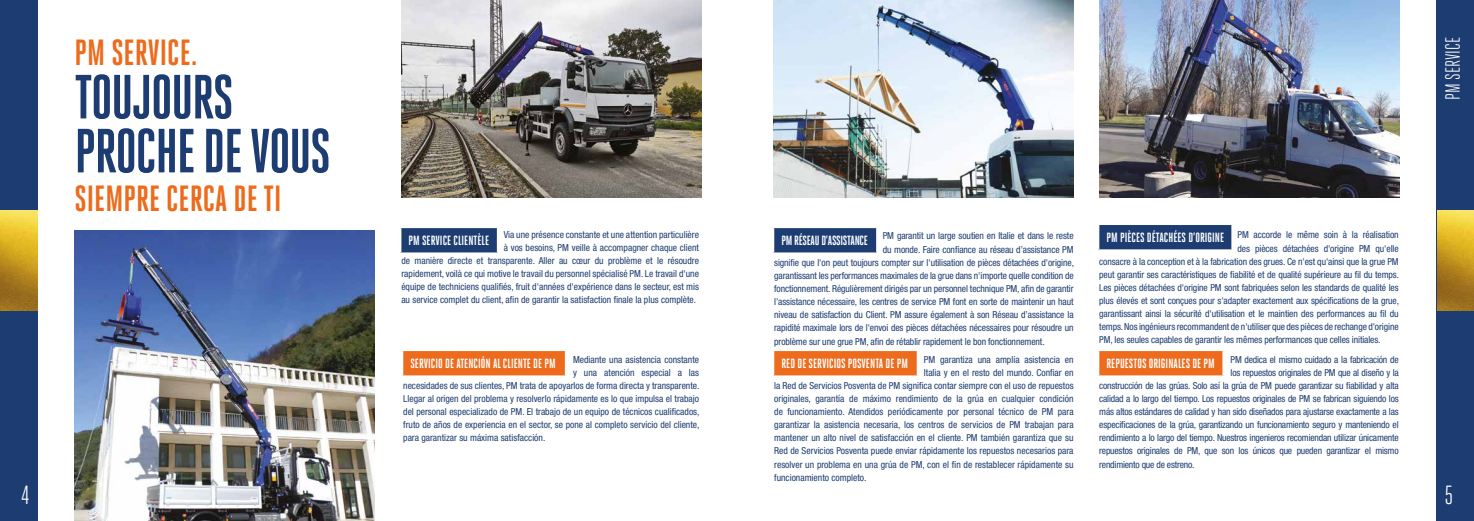
<style>
.page{position:relative;width:1474px;height:521px;background:#fff}
.page>*{position:absolute;margin:0;border:0;box-sizing:border-box;transform-origin:0 0}
.t1{font:700 62.21px/53.9px "Heroic Condensed";letter-spacing:-.025em;color:#1d3c71}
.t2{font:700 36.4px "Heroic Condensed";color:#ed6b1c}
.t3{font:26.25px "Heroic Condensed";color:#fff}
.t4{font:20.56px "Heroic Condensed";color:#fff}
.t5{font:700 13.39px "Heroic Condensed";color:#fff}
.t6{font:700 13.39px "Heroic Condensed";letter-spacing:-.02em;color:#fff}
.t7{font:condensed 9.62px/13.1px "Helvetica Neue LT Std";letter-spacing:-.01em;color:#1d3c71;text-align:right}
</style>
<div class="page">
<div style="left:1436px;top:0;width:37px;height:521px;background:#1d3c71"></div>
<div style="left:0;top:0;width:37px;height:521px;background:#1d3c71"></div>
<img style="left:74px;top:230px;width:301px;height:291px">
<img style="left:401px;top:0;width:300px;height:197px">
<img style="left:773px;top:0;width:300px;height:197px">
<img style="left:1099px;top:0;width:300px;height:197px">
<img style="left:1437px;top:211px;width:36px;height:99px">
<img style="left:0;top:211px;width:37px;height:99px">
<div style="left:773px;top:227px;width:104px;height:26px;background:#1d3c71"></div>
<hr style="left:772px;top:226px;width:106px;height:2px;background:#fff">
<hr style="left:772px;top:228px;width:2px;height:24px;background:#fff">
<hr style="left:876px;top:228px;width:2px;height:24px;background:#fff">
<hr style="left:772px;top:252px;width:106px;height:2px;background:#fff">
<div style="left:400px;top:227px;width:98px;height:26px;background:#1d3c71"></div>
<hr style="left:399px;top:226px;width:100px;height:2px;background:#fff">
<hr style="left:399px;top:228px;width:2px;height:24px;background:#fff">
<hr style="left:497px;top:228px;width:2px;height:24px;background:#fff">
<hr style="left:399px;top:252px;width:100px;height:2px;background:#fff">
<div style="left:1098px;top:224px;width:134px;height:26px;background:#1d3c71"></div>
<hr style="left:1097px;top:223px;width:136px;height:2px;background:#fff">
<hr style="left:1097px;top:225px;width:2px;height:24px;background:#fff">
<hr style="left:1231px;top:225px;width:2px;height:24px;background:#fff">
<hr style="left:1097px;top:249px;width:136px;height:2px;background:#fff">
<div style="left:773px;top:350px;width:144px;height:26px;background:#ed6b1c"></div>
<hr style="left:772px;top:349px;width:146px;height:2px;background:#fff">
<hr style="left:772px;top:351px;width:2px;height:24px;background:#fff">
<hr style="left:916px;top:351px;width:2px;height:24px;background:#fff">
<hr style="left:772px;top:375px;width:146px;height:2px;background:#fff">
<div style="left:1098px;top:350px;width:125px;height:26px;background:#ed6b1c"></div>
<hr style="left:1097px;top:349px;width:127px;height:2px;background:#fff">
<hr style="left:1097px;top:351px;width:2px;height:24px;background:#fff">
<hr style="left:1222px;top:351px;width:2px;height:24px;background:#fff">
<hr style="left:1097px;top:375px;width:127px;height:2px;background:#fff">
<div style="left:402px;top:350px;width:164px;height:26px;background:#ed6b1c"></div>
<hr style="left:401px;top:349px;width:166px;height:2px;background:#fff">
<hr style="left:401px;top:351px;width:2px;height:24px;background:#fff">
<hr style="left:565px;top:351px;width:2px;height:24px;background:#fff">
<hr style="left:401px;top:375px;width:166px;height:2px;background:#fff">
<h2 class="t2" style="left:74px;top:32px;width:125px">PM SERVICE.</h2>
<h1 class="t1" style="left:74px;top:70px;width:258px">TOUJOURS<br>PROCHE DE VOUS</h1>
<h2 class="t2" style="left:74px;top:178px;width:208px">SIEMPRE CERCA DE TI</h2>
<h3 class="t4" style="left:1441px;top:100px;width:64px;rotate:-90deg">PM SERVICE</h3>
<h3 class="t5" style="left:1106px;top:230px;width:119px">PM PIÈCES DÉTACHÉES D’ORIGINE</h3>
<p class="t7" style="left:401px;top:228px;width:299px">Via une présence constante et une attention particulière<br>à vos besoins, PM veille à accompagner chaque client<br>de manière directe et transparente. Aller au cœur du problème et le résoudre rapidement, voilà ce qui motive le travail du personnel spécialisé PM. Le travail d'une équipe de techniciens qualifiés, fruit d'années d'expérience dans le secteur, est mis au service complet du client, afin de garantir la satisfaction finale la plus complète.</p>
<h3 class="t5" style="left:408px;top:233px;width:82px">PM SERVICE CLIENTÈLE</h3>
<p class="t7" style="left:1237px;top:228px;width:163px">PM accorde le même soin à la réalisation</p>
<p class="t7" style="left:1237px;top:241px;width:163px">des pièces détachées d'origine PM qu'elle</p>
<p class="t7" style="left:1099px;top:255px;width:301px">consacre à la conception et à la fabrication des grues. Ce n'est qu'ainsi que la grue PM</p>
<p class="t7" style="left:1099px;top:268px;width:301px">peut garantir ses caractéristiques de fiabilité et de qualité supérieure au fil du temps.</p>
<p class="t7" style="left:1099px;top:281px;width:301px">Les pièces détachées d'origine PM sont fabriquées selon les standards de qualité les</p>
<p class="t7" style="left:1099px;top:294px;width:301px">plus élevés et sont conçues pour s'adapter exactement aux spécifications de la grue,</p>
<p class="t7" style="left:1099px;top:307px;width:301px">garantissant ainsi la sécurité d'utilisation et le maintien des performances au fil du</p>
<p class="t7" style="left:1099px;top:320px;width:301px">temps. Nos ingénieurs recommandent de n'utiliser que des pièces de rechange d'origine</p>
<p class="t7" style="left:1099px;top:333px;width:283px">PM, les seules capables de garantir les mêmes performances que celles initiales.</p>
<p class="t7" style="left:882px;top:229px;width:192px">PM garantit un large soutien en Italie et dans le reste</p>
<p class="t7" style="left:882px;top:242px;width:192px">du monde. Faire confiance au réseau d’assistance PM</p>
<p class="t7" style="left:774px;top:256px;width:301px">signifie que l'on peut toujours compter sur l'utilisation de pièces détachées d'origine,</p>
<p class="t7" style="left:774px;top:269px;width:301px">garantissant les performances maximales de la grue dans n'importe quelle condition de</p>
<p class="t7" style="left:774px;top:282px;width:301px">fonctionnement. Régulièrement dirigés par un personnel technique PM, afin de garantir</p>
<p class="t7" style="left:774px;top:295px;width:301px">l’assistance nécessaire, les centres de service PM font en sorte de maintenir un haut</p>
<p class="t7" style="left:774px;top:308px;width:301px">niveau de satisfaction du Client. PM assure également à son Réseau d’assistance la</p>
<p class="t7" style="left:774px;top:321px;width:301px">rapidité maximale lors de l'envoi des pièces détachées nécessaires pour résoudre un</p>
<p class="t7" style="left:774px;top:334px;width:272px">problème sur une grue PM, afin de rétablir rapidement le bon fonctionnement.</p>
<h3 class="t6" style="left:781px;top:233px;width:88px">PM RÉSEAU D’ASSISTANCE</h3>
<p class="t7" style="left:573px;top:352px;width:127px">Mediante una asistencia constante</p>
<p class="t7" style="left:573px;top:366px;width:128px">y una atención especial a las</p>
<p class="t7" style="left:403px;top:379px;width:298px">necesidades de sus clientes, PM trata de apoyarlos de forma directa y transparente.</p>
<p class="t7" style="left:403px;top:392px;width:297px">Llegar al origen del problema y resolverlo rápidamente es lo que impulsa el trabajo</p>
<p class="t7" style="left:403px;top:405px;width:298px">del personal especializado de PM. El trabajo de un equipo de técnicos cualificados,</p>
<p class="t7" style="left:403px;top:418px;width:298px">fruto de años de experiencia en el sector, se pone al completo servicio del cliente,</p>
<p class="t7" style="left:403px;top:431px;width:144px">para garantizar su máxima satisfacción.</p>
<h3 class="t5" style="left:410px;top:356px;width:147px">SERVICIO DE ATENCIÓN AL CLIENTE DE PM</h3>
<h3 class="t5" style="left:781px;top:356px;width:128px">RED DE SERVICIOS POSVENTA DE PM</h3>
<p class="t7" style="left:1230px;top:352px;width:170px">PM dedica el mismo cuidado a la fabricación de</p>
<p class="t7" style="left:1230px;top:366px;width:170px">los repuestos originales de PM que al diseño y la</p>
<p class="t7" style="left:1099px;top:379px;width:301px">construcción de las grúas. Solo así la grúa de PM puede garantizar su fiabilidad y alta</p>
<p class="t7" style="left:1099px;top:392px;width:301px">calidad a lo largo del tiempo. Los repuestos originales de PM se fabrican siguiendo los</p>
<p class="t7" style="left:1099px;top:405px;width:301px">más altos estándares de calidad y han sido diseñados para ajustarse exactamente a las</p>
<p class="t7" style="left:1099px;top:418px;width:301px">especificaciones de la grúa, garantizando un funcionamiento seguro y manteniendo el</p>
<p class="t7" style="left:1099px;top:431px;width:301px">rendimiento a lo largo del tiempo. Nuestros ingenieros recomiendan utilizar únicamente</p>
<p class="t7" style="left:1099px;top:444px;width:301px">repuestos originales de PM, que son los únicos que pueden garantizar el mismo</p>
<p class="t7" style="left:1099px;top:457px;width:97px">rendimiento que de estreno.</p>
<p class="t7" style="left:923px;top:352px;width:151px">PM garantiza una amplia asistencia en</p>
<p class="t7" style="left:923px;top:366px;width:151px">Italia y en el resto del mundo. Confiar en</p>
<p class="t7" style="left:774px;top:379px;width:301px">la Red de Servicios Posventa de PM significa contar siempre con el uso de repuestos</p>
<p class="t7" style="left:774px;top:392px;width:301px">originales, garantía de máximo rendimiento de la grúa en cualquier condición</p>
<p class="t7" style="left:774px;top:405px;width:301px">de funcionamiento. Atendidos periódicamente por personal técnico de PM para</p>
<p class="t7" style="left:774px;top:418px;width:301px">garantizar la asistencia necesaria, los centros de servicios de PM trabajan para</p>
<p class="t7" style="left:774px;top:431px;width:301px">mantener un alto nivel de satisfacción en el cliente. PM también garantiza que su</p>
<p class="t7" style="left:774px;top:444px;width:301px">Red de Servicios Posventa puede enviar rápidamente los repuestos necesarios para</p>
<p class="t7" style="left:774px;top:457px;width:301px">resolver un problema en una grúa de PM, con el fin de restablecer rápidamente su</p>
<p class="t7" style="left:774px;top:471px;width:94px">funcionamiento completo.</p>
<h3 class="t5" style="left:1106px;top:356px;width:110px">REPUESTOS ORIGINALES DE PM</h3>
<h3 class="t3" style="left:21px;top:480px;width:10px">4</h3>
<h3 class="t3" style="left:1444px;top:480px;width:10px">5</h3>
</div>
